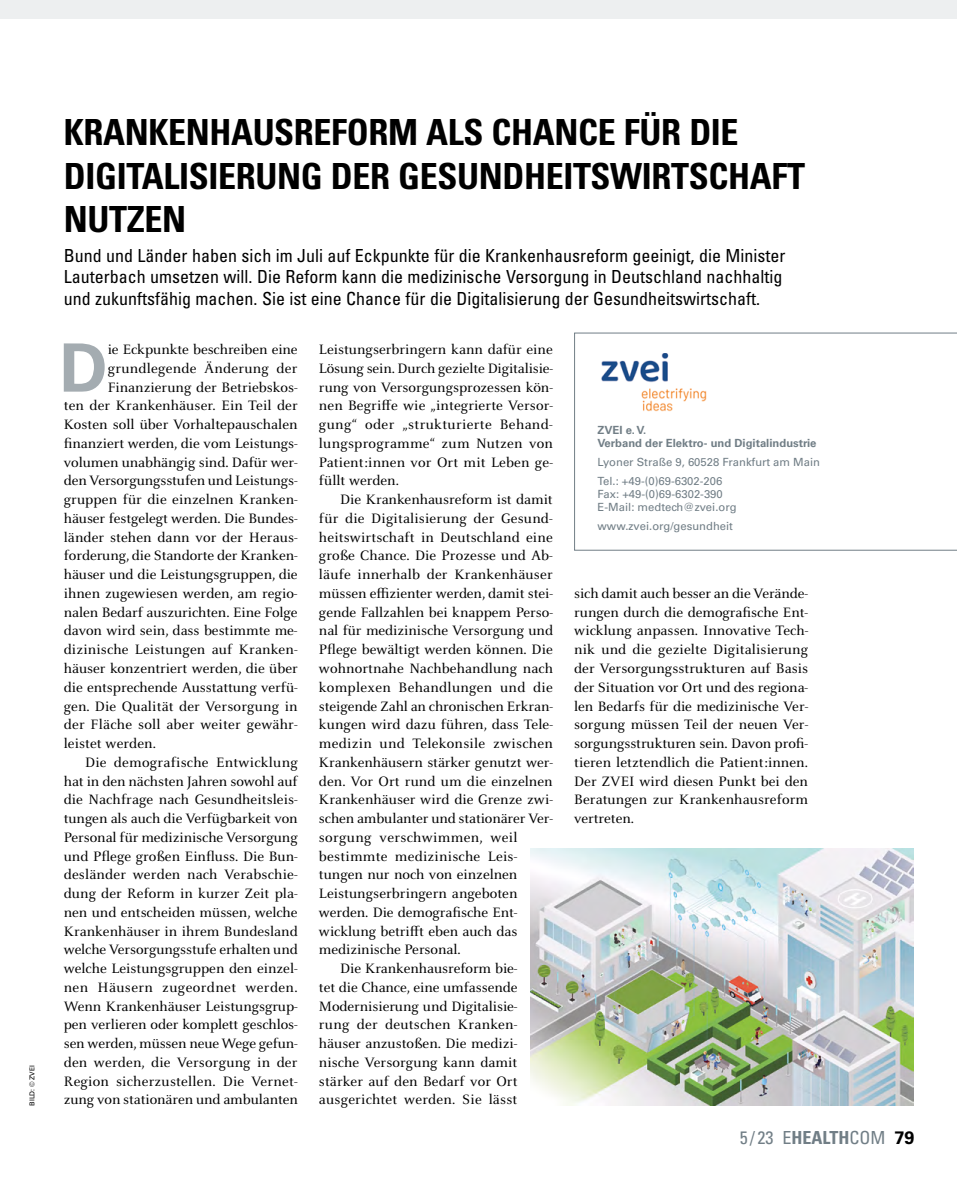
<style>
.page{position:relative;width:957px;height:1191px;background:#fff}
.page>*{position:absolute;margin:0;border:0;box-sizing:border-box;transform-origin:0 0}
.t1{font:700 66.9px "Univers LT Std";color:#a4acb1}
.t2{font:700 condensed 36px/43.2px "Univers LT Std";letter-spacing:-.01em;color:#000}
.t3{font:condensed 18px/21.6px "Univers LT Std";color:#000}
.t4{font:condensed 18px "Univers LT Std";color:#717e86}
.t5{font:15px/18.8px "Celeste OT";color:#000;text-align:justify}
.t6{font:15px "Celeste OT";letter-spacing:.02em;color:#000}
.t7{font:15px "Celeste OT";letter-spacing:.025em;color:#000}
.t8{font:11.25px/19.2px "Univers LT Std";color:#717e86}
.t9{font:700 11.25px/12.8px "Univers LT Std";color:#717e86}
.t10{font:6.75px "Univers LT Std";color:#000}
.s1{font-weight:700}
.s2{font-weight:700;font-stretch:normal;color:#000}
</style>
<div class="page">
<div style="left:0;top:0;width:957px;height:19px;background:#edeff0"></div>
<svg style="left:574px;top:333px;width:383px;height:217px"></svg>
<img style="left:600px;top:353px;width:124px;height:59px">
<img style="left:530px;top:848px;width:383px;height:258px">
<p class="t10" style="left:28px;top:1105px;width:42px;rotate:-90deg">BILD: © ZVEI</p>
<h2 class="t2" style="left:64px;top:111px;width:743px">KRANKENHAUSREFORM ALS CHANCE FÜR DIE<br>DIGITALISIERUNG DER GESUNDHEITSWIRTSCHAFT<br>NUTZEN</h2>
<p class="t3" style="left:64px;top:244px;width:723px">Bund und Länder haben sich im Juli auf Eckpunkte für die Krankenhausreform geeinigt, die Minister<br>Lauterbach umsetzen will. Die Reform kann die medizinische Versorgung in Deutschland nachhaltig und zukunftsfähig machen. Sie ist eine Chance für die Digitalisierung der Gesundheitswirtschaft.</p>
<h1 class="t1" style="left:59px;top:329px;width:50px">D</h1>
<p class="t5" style="left:108px;top:340px;width:191px">ie Eckpunkte beschreiben eine</p>
<p class="t5" style="left:108px;top:359px;width:191px">grundlegende Änderung der</p>
<p class="t5" style="left:108px;top:377px;width:191px">Finanzierung der Betriebskos-</p>
<p class="t5" style="left:64px;top:396px;width:235px">ten der Krankenhäuser. Ein Teil der</p>
<p class="t5" style="left:64px;top:415px;width:235px">Kosten soll über Vorhaltepauschalen</p>
<p class="t5" style="left:64px;top:434px;width:235px">finanziert werden, die vom Leistungs-</p>
<p class="t5" style="left:64px;top:452px;width:235px">volumen unabhängig sind. Dafür wer-</p>
<p class="t5" style="left:64px;top:471px;width:235px">den Versorgungsstufen und Leistungs-</p>
<p class="t5" style="left:64px;top:490px;width:235px">gruppen für die einzelnen Kranken-</p>
<p class="t5" style="left:64px;top:509px;width:235px">häuser festgelegt werden. Die Bundes-</p>
<p class="t5" style="left:64px;top:527px;width:235px">länder stehen dann vor der Heraus-</p>
<p class="t5" style="left:64px;top:546px;width:235px">forderung, die Standorte der Kranken-</p>
<p class="t5" style="left:64px;top:565px;width:235px">häuser und die Leistungsgruppen, die</p>
<p class="t5" style="left:64px;top:584px;width:235px">ihnen zugewiesen werden, am regio-</p>
<p class="t5" style="left:64px;top:602px;width:235px">nalen Bedarf auszurichten. Eine Folge</p>
<p class="t5" style="left:64px;top:621px;width:235px">davon wird sein, dass bestimmte me-</p>
<p class="t5" style="left:64px;top:640px;width:235px">dizinische Leistungen auf Kranken-</p>
<p class="t5" style="left:64px;top:659px;width:235px">häuser konzentriert werden, die über</p>
<p class="t5" style="left:64px;top:677px;width:235px">die entsprechende Ausstattung verfü-</p>
<p class="t5" style="left:64px;top:696px;width:235px">gen. Die Qualität der Versorgung in</p>
<p class="t5" style="left:64px;top:715px;width:235px">der Fläche soll aber weiter gewähr-</p>
<p class="t5" style="left:64px;top:734px;width:94px">leistet werden.</p>
<p class="t5" style="left:85px;top:752px;width:214px">Die demografische Entwicklung</p>
<p class="t5" style="left:64px;top:771px;width:235px">hat in den nächsten Jahren sowohl auf</p>
<p class="t5" style="left:64px;top:790px;width:236px">die Nachfrage nach Gesundheitsleis-</p>
<p class="t5" style="left:64px;top:809px;width:235px">tungen als auch die Verfügbarkeit von</p>
<p class="t5" style="left:64px;top:827px;width:235px">Personal für medizinische Versorgung</p>
<p class="t5" style="left:64px;top:846px;width:236px">und Pflege großen Einfluss. Die Bun-</p>
<p class="t5" style="left:64px;top:865px;width:235px">desländer werden nach Verabschie-</p>
<p class="t5" style="left:64px;top:884px;width:235px">dung der Reform in kurzer Zeit pla-</p>
<p class="t5" style="left:64px;top:902px;width:235px">nen und entscheiden müssen, welche</p>
<p class="t5" style="left:64px;top:921px;width:235px">Krankenhäuser in ihrem Bundesland</p>
<p class="t5" style="left:64px;top:940px;width:235px">welche Versorgungsstufe erhalten und</p>
<p class="t5" style="left:64px;top:959px;width:235px">welche Leistungsgruppen den einzel-</p>
<p class="t7" style="left:64px;top:978px;width:235px">nen Häusern zugeordnet werden.</p>
<p class="t5" style="left:64px;top:996px;width:235px">Wenn Krankenhäuser Leistungsgrup-</p>
<p class="t5" style="left:64px;top:1015px;width:235px">pen verlieren oder komplett geschlos-</p>
<p class="t5" style="left:64px;top:1034px;width:235px">sen werden, müssen neue Wege gefun-</p>
<p class="t5" style="left:64px;top:1052px;width:235px">den werden, die Versorgung in der</p>
<p class="t5" style="left:64px;top:1071px;width:235px">Region sicherzustellen. Die Vernet-</p>
<p class="t5" style="left:64px;top:1090px;width:236px">zung von stationären und ambulanten</p>
<p class="t5" style="left:319px;top:340px;width:236px">Leistungserbringern kann dafür eine Lösung sein. Durch gezielte Digitalisie&shy;rung von Versorgungsprozessen kön&shy;nen Begriffe wie „integrierte Versor&shy;gung“ oder „strukturierte Behand&shy;lungsprogramme“ zum Nutzen von Patient:innen vor Ort mit Leben ge&shy;füllt werden.</p>
<p class="t5" style="left:340px;top:490px;width:214px">Die Krankenhausreform ist damit</p>
<p class="t5" style="left:319px;top:509px;width:235px">für die Digitalisierung der Gesund-</p>
<p class="t5" style="left:319px;top:527px;width:235px">heitswirtschaft in Deutschland eine</p>
<p class="t5" style="left:319px;top:546px;width:235px">große Chance. Die Prozesse und Ab-</p>
<p class="t5" style="left:319px;top:565px;width:235px">läufe innerhalb der Krankenhäuser</p>
<p class="t5" style="left:319px;top:584px;width:235px">müssen effizienter werden, damit stei-</p>
<p class="t5" style="left:319px;top:602px;width:235px">gende Fallzahlen bei knappem Perso-</p>
<p class="t5" style="left:319px;top:621px;width:235px">nal für medizinische Versorgung und</p>
<p class="t5" style="left:319px;top:640px;width:235px">Pflege bewältigt werden können. Die</p>
<p class="t5" style="left:319px;top:659px;width:235px">wohnortnahe Nachbehandlung nach</p>
<p class="t6" style="left:319px;top:678px;width:235px">komplexen Behandlungen und die</p>
<p class="t5" style="left:319px;top:696px;width:235px">steigende Zahl an chronischen Erkran-</p>
<p class="t5" style="left:319px;top:715px;width:235px">kungen wird dazu führen, dass Tele-</p>
<p class="t6" style="left:319px;top:734px;width:235px">medizin und Telekonsile zwischen</p>
<p class="t5" style="left:319px;top:752px;width:235px">Krankenhäusern stärker genutzt wer-</p>
<p class="t5" style="left:319px;top:771px;width:235px">den. Vor Ort rund um die einzelnen</p>
<p class="t5" style="left:319px;top:790px;width:235px">Krankenhäuser wird die Grenze zwi-</p>
<p class="t5" style="left:319px;top:809px;width:235px">schen ambulanter und stationärer Ver-</p>
<p class="t6" style="left:319px;top:828px;width:200px">sorgung verschwimmen, weil</p>
<p class="t5" style="left:319px;top:846px;width:200px">bestimmte medizinische Leis-</p>
<p class="t5" style="left:319px;top:865px;width:200px">tungen nur noch von einzelnen</p>
<p class="t5" style="left:319px;top:884px;width:200px">Leistungserbringern angeboten</p>
<p class="t5" style="left:319px;top:902px;width:200px">werden. Die demografische Ent-</p>
<p class="t5" style="left:319px;top:921px;width:200px">wicklung betrifft eben auch das</p>
<p class="t5" style="left:319px;top:940px;width:143px">medizinische Personal.</p>
<p class="t5" style="left:340px;top:959px;width:179px">Die Krankenhausreform bie-</p>
<p class="t5" style="left:319px;top:977px;width:200px">tet die Chance, eine umfassende</p>
<p class="t5" style="left:319px;top:996px;width:200px">Modernisierung und Digitalisie-</p>
<p class="t5" style="left:319px;top:1015px;width:200px">rung der deutschen Kranken-</p>
<p class="t5" style="left:319px;top:1034px;width:200px">häuser anzustoßen. Die medizi-</p>
<p class="t5" style="left:319px;top:1052px;width:200px">nische Versorgung kann damit</p>
<p class="t5" style="left:319px;top:1071px;width:200px">stärker auf den Bedarf vor Ort</p>
<p class="t5" style="left:319px;top:1090px;width:200px">ausgerichtet werden. Sie lässt</p>
<p class="t9" style="left:597px;top:424px;width:220px">ZVEI e. V.<br>Verband der Elektro- und Digitalindustrie</p>
<p class="t8" style="left:597px;top:452px;width:224px">Lyoner Straße 9, 60528 Frankfurt am Main<br>Tel.: +49-(0)69-6302-206</p>
<p class="t8" style="left:597px;top:487px;width:140px;line-height:12.8px">Fax: +49-(0)69-6302-390<br>E-Mail: medtech@zvei.org</p>
<p class="t8" style="left:597px;top:516px;width:137px">www.zvei.org/gesundheit</p>
<p class="t5" style="left:574px;top:584px;width:236px">sich damit auch besser an die Verände&shy;rungen durch die demografische Ent&shy;wicklung anpassen. Innovative Tech&shy;nik und die gezielte Digitalisierung der Versorgungsstrukturen auf Basis der Situation vor Ort und des regiona&shy;len Bedarfs für die medizinische Ver&shy;sorgung müssen Teil der neuen Ver&shy;sorgungsstrukturen sein. Davon profi&shy;tieren letztendlich die Patient:innen.<br>Der ZVEI wird diesen Punkt bei den Beratungen zur Krankenhausreform vertreten.</p>
<p class="t4" style="left:740px;top:1126px;width:176px">5 / 23 E<span class="s1">HEALTH</span>COM <span class="s2">79</span></p>
</div>
